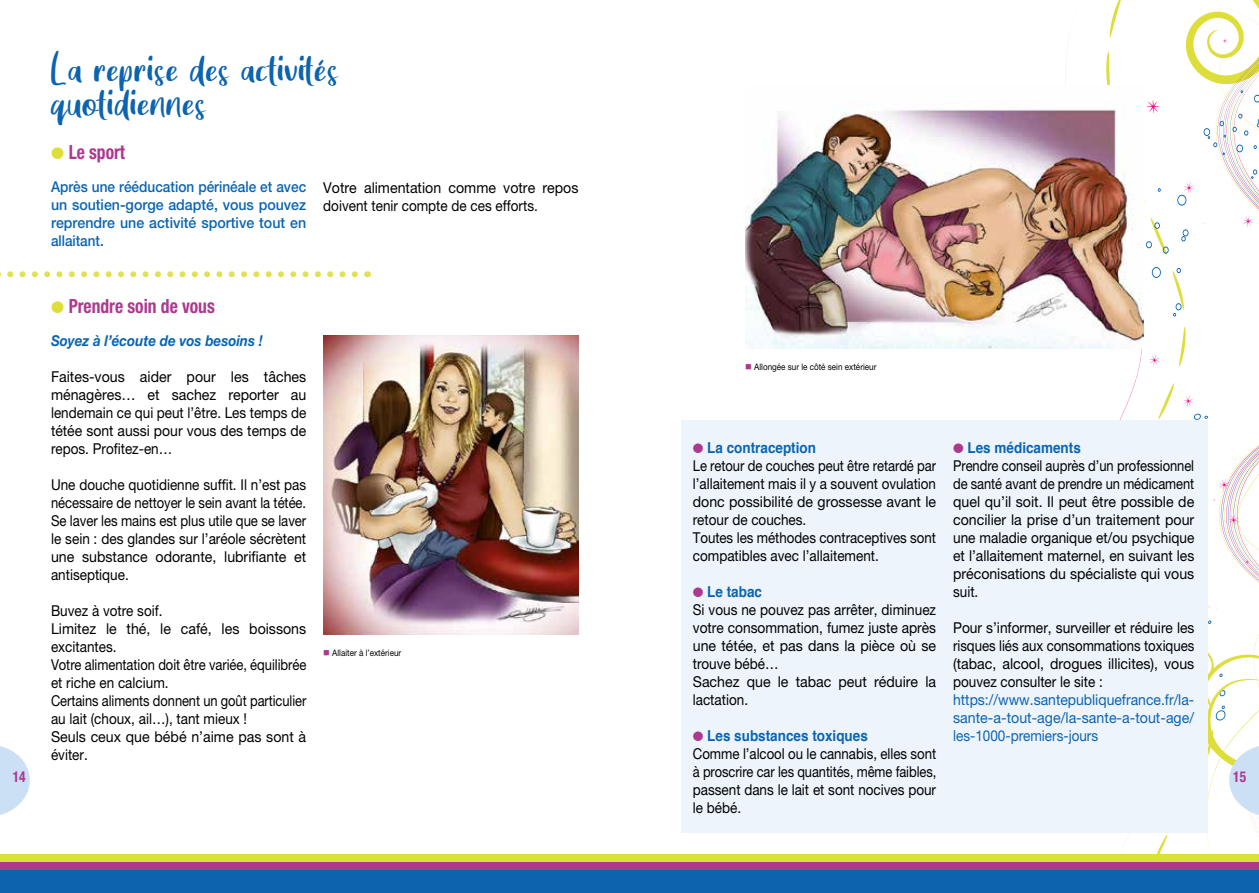
<style>
.page{position:relative;width:1259px;height:893px;background:#fff}
.page>*{position:absolute;margin:0;border:0;box-sizing:border-box;transform-origin:0 0}
.t1{font:25.5px/34.5px "Great Wishes";letter-spacing:.04em;color:#0c64af}
.t2{font:700 condensed 19.5px "Helvetica Neue LT Std";color:#ab3a8d;scale:.9 1}
.t3{font:15px/18px "Helvetica Neue LT Std";color:#000;scale:.9 1}
.t4{font:15px/18px "Helvetica Neue LT Std";color:#000;text-align:justify;scale:.86 1}
.t5{font:15px/18px "Helvetica Neue LT Std";color:#000;text-align:justify;scale:.94 1}
.t6{font:15px/18px "Helvetica Neue LT Std";color:#000;scale:.87 1}
.t7{font:15px/18px "Helvetica Neue LT Std";color:#000;text-align:justify;scale:.92 1}
.t8{font:15px/18px "Helvetica Neue LT Std";color:#000;text-align:justify;scale:.88 1}
.t9{font:500 15px/18px "Helvetica Neue LT Std";color:#0c64af;text-align:justify;scale:.91 1}
.t10{font:15px/18px "Helvetica Neue LT Std";color:#0c64af;text-align:justify;scale:.93 1}
.t11{font:700 15px "Helvetica";color:#0c64af;scale:.9 1}
.t12{font:italic 700 15px "Helvetica Neue LT Std";color:#0c64af;scale:.9 1}
.t13{font:700 condensed 15px "Helvetica Neue LT Std";color:#ab3a8d;scale:.9 1}
.t14{font:9px "Helvetica Neue LT Std";color:#000;scale:.9 1}
.s1{color:#ddde3a}
.s2{color:#ab3a8d}
</style>
<div class="page">
<div style="left:681px;top:420px;width:526px;height:413px;background:#edf4fc"></div>
<svg style="left:0;top:746px;width:30px;height:69px"></svg>
<svg style="left:1093px;top:0;width:166px;height:855px"></svg>
<svg style="left:0;top:271px;width:355px;height:6px"></svg>
<img style="left:745px;top:86px;width:398px;height:263px">
<img style="left:323px;top:335px;width:255px;height:300px">
<div style="left:0;top:855px;width:1259px;height:16px;background:#ddde3a"></div>
<div style="left:0;top:863px;width:1259px;height:16px;background:#ab3a8d"></div>
<div style="left:0;top:871px;width:1259px;height:22px;background:#0c64af"></div>
<h1 class="t1" style="left:51px;top:59px;width:288px">La reprise des activités quotidiennes</h1>
<h2 class="t2" style="left:51px;top:140px;width:84px"><span class="s1">●</span> Le sport</h2>
<p class="t9" style="left:51px;top:178px;width:282px">Après une rééducation périnéale et avec un soutien-gorge adapté, vous pouvez reprendre une activité sportive tout en allaitant.</p>
<p class="t5" style="left:323px;top:178px;width:273px">Votre alimentation comme votre repos doivent tenir compte de ces efforts.</p>
<h2 class="t2" style="left:51px;top:294px;width:183px"><span class="s1">●</span> Prendre soin de vous</h2>
<p class="t12" style="left:51px;top:331px;width:237px">Soyez à l’écoute de vos besoins !</p>
<p class="t5" style="left:51px;top:367px;width:273px">Faites-vous aider pour les tâches ménagères… et sachez reporter au lendemain ce qui peut l’être. Les temps de tétée sont aussi pour vous des temps de repos. Profitez-en…</p>
<p class="t3" style="left:51px;top:475px;width:285px;text-align:justify">Une douche quotidienne suffit. Il n’est pas nécessaire de nettoyer le sein avant la tétée.<br>Se laver les mains est plus utile que se laver le sein : des glandes sur l’aréole sécrètent une substance odorante, lubrifiante et antiseptique.</p>
<p class="t3" style="left:51px;top:601px;width:285px">Buvez à votre soif.<br>Limitez le thé, le café, les boissons excitantes.<br>Votre alimentation doit être variée, équilibrée et riche en calcium.<br>Certains aliments donnent un goût particulier au lait (choux, ail…), tant mieux !<br>Seuls ceux que bébé n’aime pas sont à éviter.</p>
<p class="t14" style="left:745px;top:361px;width:147px"><span class="s2">■</span> Allongée sur le côté sein extérieur</p>
<p class="t11" style="left:953px;top:435px;width:143px"><span class="s2">●</span> Les médicaments</p>
<p class="t4" style="left:953px;top:456px;width:282px">Prendre conseil auprès d’un professionnel de santé avant de prendre un médicament quel qu’il soit. Il peut être possible de concilier la prise d’un traitement pour une maladie organique et/ou psychique et l’allaitement maternel, en suivant les préconisations du spécialiste qui vous suit.</p>
<p class="t7" style="left:953px;top:618px;width:264px">Pour s’informer, surveiller et réduire les risques liés aux consommations toxiques (tabac, alcool, drogues illicites), vous pouvez consulter le site :</p>
<p class="t10" style="left:953px;top:690px;width:261px">https://www.santepubliquefrance.fr/la&shy;sante-a-tout-age/la-sante-a-tout-age/ les-1000-premiers-jours</p>
<p class="t11" style="left:693px;top:435px;width:138px"><span class="s2">●</span> La contraception</p>
<p class="t6" style="left:693px;top:456px;width:281px">Le retour de couches peut être retardé par l’allaitement mais il y a souvent ovulation donc possibilité de grossesse avant le retour de couches.<br>Toutes les méthodes contraceptives sont compatibles avec l’allaitement.</p>
<p class="t11" style="left:693px;top:579px;width:78px"><span class="s2">●</span> Le tabac</p>
<p class="t3" style="left:693px;top:600px;width:272px">Si vous ne pouvez pas arrêter, diminuez votre consommation, fumez juste après une tétée, et pas dans la pièce où se trouve bébé…<br>Sachez que le tabac peut réduire la lactation.</p>
<p class="t11" style="left:693px;top:723px;width:196px"><span class="s2">●</span> Les substances toxiques</p>
<p class="t8" style="left:693px;top:744px;width:278px">Comme l’alcool ou le cannabis, elles sont à proscrire car les quantités, même faibles, passent dans le lait et sont nocives pour le bébé.</p>
<p class="t14" style="left:323px;top:648px;width:88px"><span class="s2">■</span> Allaiter à l’extérieur</p>
<p class="t13" style="left:13px;top:768px;width:16px">14</p>
<p class="t13" style="left:1233px;top:768px;width:16px">15</p>
</div>
